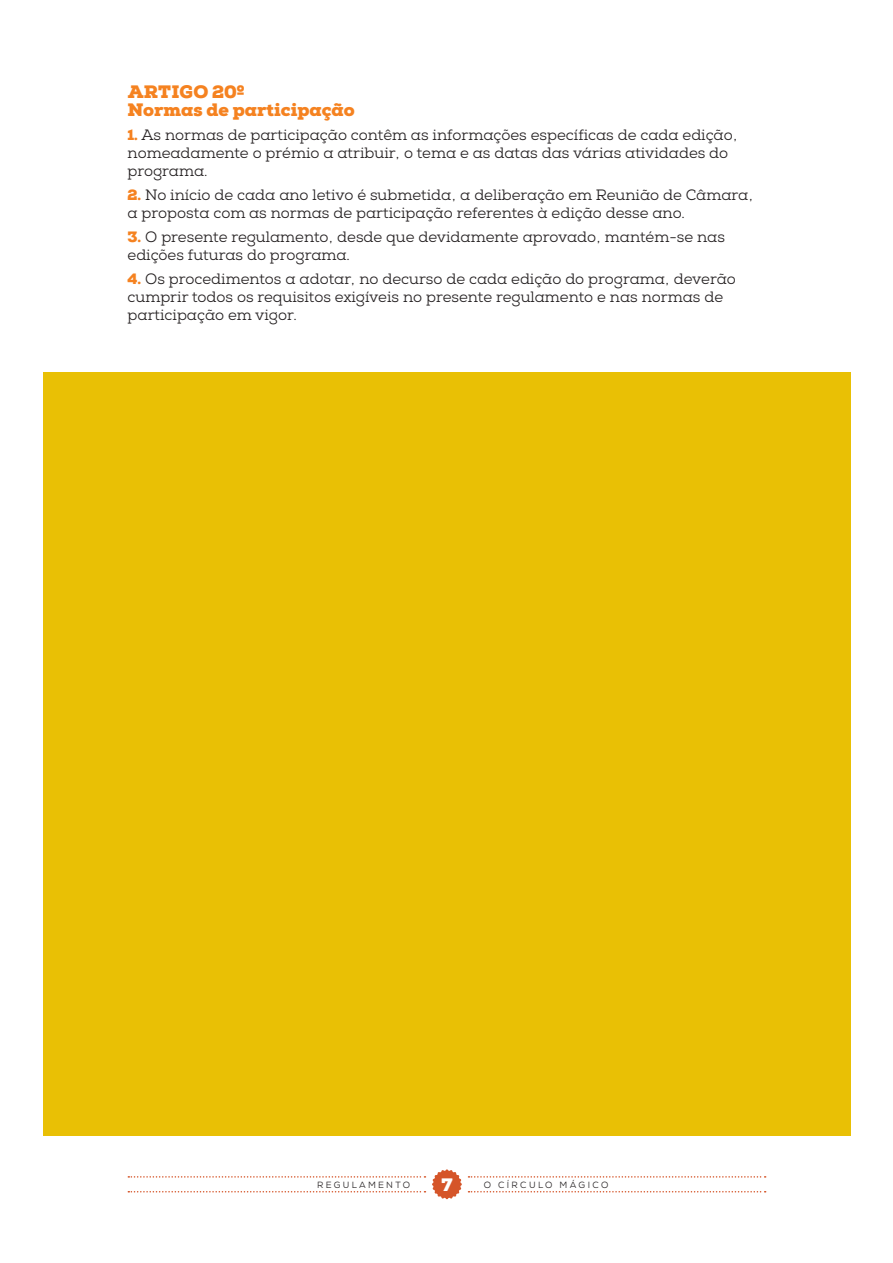
<style>
.page{position:relative;width:893px;height:1263px;background:#fff}
.page>*{position:absolute;margin:0;border:0;box-sizing:border-box;transform-origin:0 0}
.t1{font:900 18px "Nexa Slab";color:#f58220}
.t2{font:900 18px "Nexa Slab";color:#fff}
.t3{font:15px/18px "Nexa Slab";color:#231f20}
.t4{font:9px "Nexa";letter-spacing:.25em;color:#231f20}
.s1{font-weight:900;color:#f58220}
</style>
<div class="page">
<svg style="left:128px;top:1176px;width:297px;height:1px"></svg>
<svg style="left:128px;top:1191px;width:297px;height:1px"></svg>
<svg style="left:468px;top:1176px;width:298px;height:1px"></svg>
<svg style="left:468px;top:1191px;width:298px;height:1px"></svg>
<svg style="left:432px;top:1169px;width:30px;height:30px"></svg>
<div style="left:43px;top:372px;width:808px;height:763px;background:#e9c005"></div>
<p class="t1" style="left:128px;top:80px;width:118px">ARTIGO 20º</p>
<p class="t1" style="left:128px;top:98px;width:229px">Normas de participação</p>
<p class="t3" style="left:128px;top:126px;width:612px"><span class="s1">1.</span> As normas de participação contêm as informações específicas de cada edição, nomeadamente o prémio a atribuir, o tema e as datas das várias atividades do programa.</p>
<p class="t3" style="left:128px;top:186px;width:627px"><span class="s1">2.</span> No início de cada ano letivo é submetida, a deliberação em Reunião de Câmara, a proposta com as normas de participação referentes à edição desse ano.</p>
<p class="t3" style="left:128px;top:228px;width:599px"><span class="s1">3.</span> O presente regulamento, desde que devidamente aprovado, mantém-se nas</p>
<p class="t3" style="left:128px;top:246px;width:224px">edições futuras do programa.</p>
<p class="t3" style="left:128px;top:270px;width:610px"><span class="s1">4.</span> Os procedimentos a adotar, no decurso de cada edição do programa, deverão cumprir todos os requisitos exigíveis no presente regulamento e nas normas de</p>
<p class="t3" style="left:128px;top:306px;width:171px">participação em vigor.</p>
<p class="t4" style="left:317px;top:1179px;width:94px">REGULAMENTO</p>
<p class="t2" style="left:441px;top:1173px;width:13px">7</p>
<p class="t4" style="left:484px;top:1179px;width:126px">O CÍRCULO MÁGICO</p>
</div>
